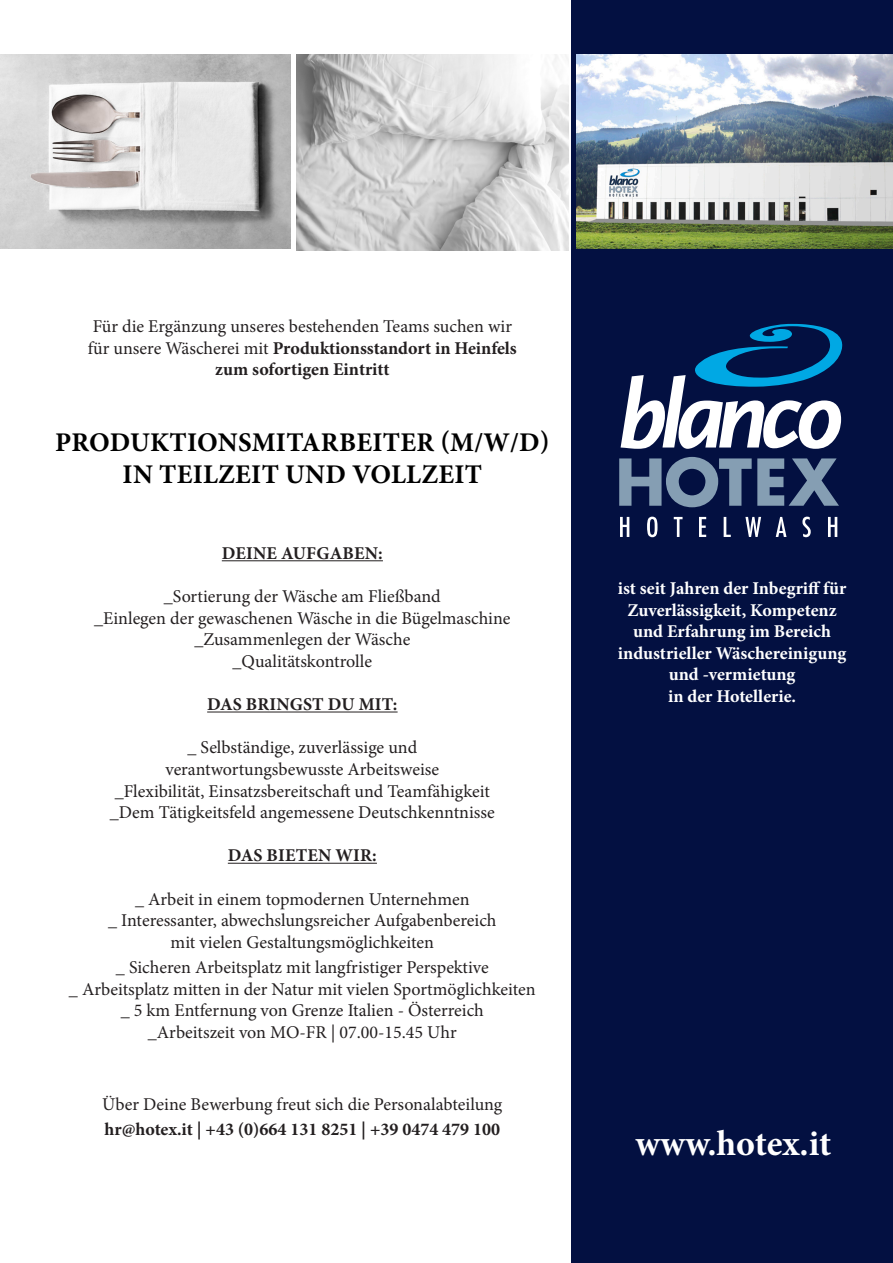
<style>
.page{position:relative;width:893px;height:1263px;background:#fff}
.page>*{position:absolute;margin:0;border:0;box-sizing:border-box;transform-origin:0 0}
.t1{font:700 36px "Minion Pro";letter-spacing:-.005em;color:#fff}
.t2{font:700 27px "Minion Pro";letter-spacing:.01em;color:#000}
.t3{font:18px/21.6px "Minion Pro";color:#231f20;text-align:center}
.t4{font:700 18px/21.6px "Minion Pro";color:#fff;text-align:center}
.t5{font:700 18px "Minion Pro";color:#231f20}
.s1{font-weight:700}
</style>
<div class="page">
<div style="left:571px;top:0;width:322px;height:1263px;background:#031041"></div>
<hr style="left:222px;top:560px;width:161px;height:1px;background:#231f20">
<hr style="left:207px;top:711px;width:191px;height:1px;background:#231f20">
<hr style="left:228px;top:863px;width:149px;height:1px;background:#231f20">
<svg style="left:619px;top:457px;width:220px;height:50px"></svg>
<svg style="left:621px;top:324px;width:221px;height:125px"></svg>
<svg style="left:620px;top:517px;width:9px;height:20px"></svg>
<svg style="left:647px;top:517px;width:10px;height:20px"></svg>
<svg style="left:674px;top:517px;width:8px;height:20px"></svg>
<svg style="left:699px;top:517px;width:7px;height:20px"></svg>
<svg style="left:724px;top:517px;width:7px;height:20px"></svg>
<svg style="left:745px;top:517px;width:16px;height:20px"></svg>
<svg style="left:776px;top:517px;width:10px;height:20px"></svg>
<svg style="left:802px;top:517px;width:9px;height:20px"></svg>
<svg style="left:828px;top:517px;width:9px;height:20px"></svg>
<img style="left:576px;top:54px;width:317px;height:195px">
<img style="left:297px;top:54px;width:271px;height:196px">
<img style="left:0;top:54px;width:291px;height:195px">
<p class="t3" style="left:88px;top:316px;width:430px">Für die Ergänzung unseres bestehenden Teams suchen wir für unsere Wäscherei mit <span class="s1">Produktionsstandort in Heinfels zum sofortigen Eintritt</span></p>
<h2 class="t2" style="left:55px;top:423px;width:283px">PRODUKTIONSmitarbeiter</h2>
<h2 class="t2" style="left:440px;top:423px;width:111px">(M/W/D)</h2>
<h2 class="t2" style="left:123px;top:456px;width:184px">in TeILZEIT und</h2>
<h2 class="t2" style="left:352px;top:456px;width:132px">VOLLZEIT</h2>
<p class="t5" style="left:222px;top:540px;width:134px">DEINE Aufgaben</p>
<p class="t5" style="left:378px;top:540px;width:6px">:</p>
<p class="t3" style="left:94px;top:586px;width:418px">_Sortierung der Wäsche am Fließband<br>_Einlegen der gewaschenen Wäsche in die Bügelmaschine _Zusammenlegen der Wäsche<br>_Qualitätskontrolle</p>
<p class="t5" style="left:207px;top:692px;width:51px">Das brin</p>
<p class="t5" style="left:290px;top:692px;width:109px">gST DU mit:</p>
<p class="t3" style="left:110px;top:737px;width:386px">_ Selbständige, zuverlässige und verantwortungsbewusste Arbeitsweise<br>_Flexibilität, Einsatzsbereitschaft und Teamfähigkeit _Dem Tätigkeitsfeld angemessene Deutschkenntnisse</p>
<p class="t5" style="left:228px;top:843px;width:51px">Das bieten</p>
<p class="t5" style="left:335px;top:843px;width:14px">wir</p>
<p class="t5" style="left:372px;top:843px;width:6px">:</p>
<p class="t3" style="left:108px;top:888px;width:390px">_ Arbeit in einem topmodernen Unternehmen<br>_ Interessanter, abwechslungsreicher Aufgabenbereich mit vielen Gestaltungsmöglichkeiten</p>
<p class="t3" style="left:69px;top:956px;width:468px">_ Sicheren Arbeitsplatz mit langfristiger Perspektive<br>_ Arbeitsplatz mitten in der Natur mit vielen Sportmöglichkeiten _ 5 km Entfernung von Grenze Italien - Österreich<br>_Arbeitszeit von MO-FR | 07.00-15.45 Uhr</p>
<p class="t4" style="left:618px;top:577px;width:230px">ist seit Jahren der Inbegriff für<br>Zuverlässigkeit, Kompetenz und Erfahrung im Bereich industrieller Wäschereinigung und -vermietung<br>in der Hotellerie.</p>
<p class="t3" style="left:102px;top:1093px;width:402px">Über Deine Bewerbung freut sich die Personalabteilung</p>
<p class="t5" style="left:104px;top:1116px;width:397px">hr@hotex.it | +43 (0)664 131 8251 | +39 0474 479 100</p>
<h1 class="t1" style="left:636px;top:1118px;width:197px">www.hotex.it</h1>
</div>
